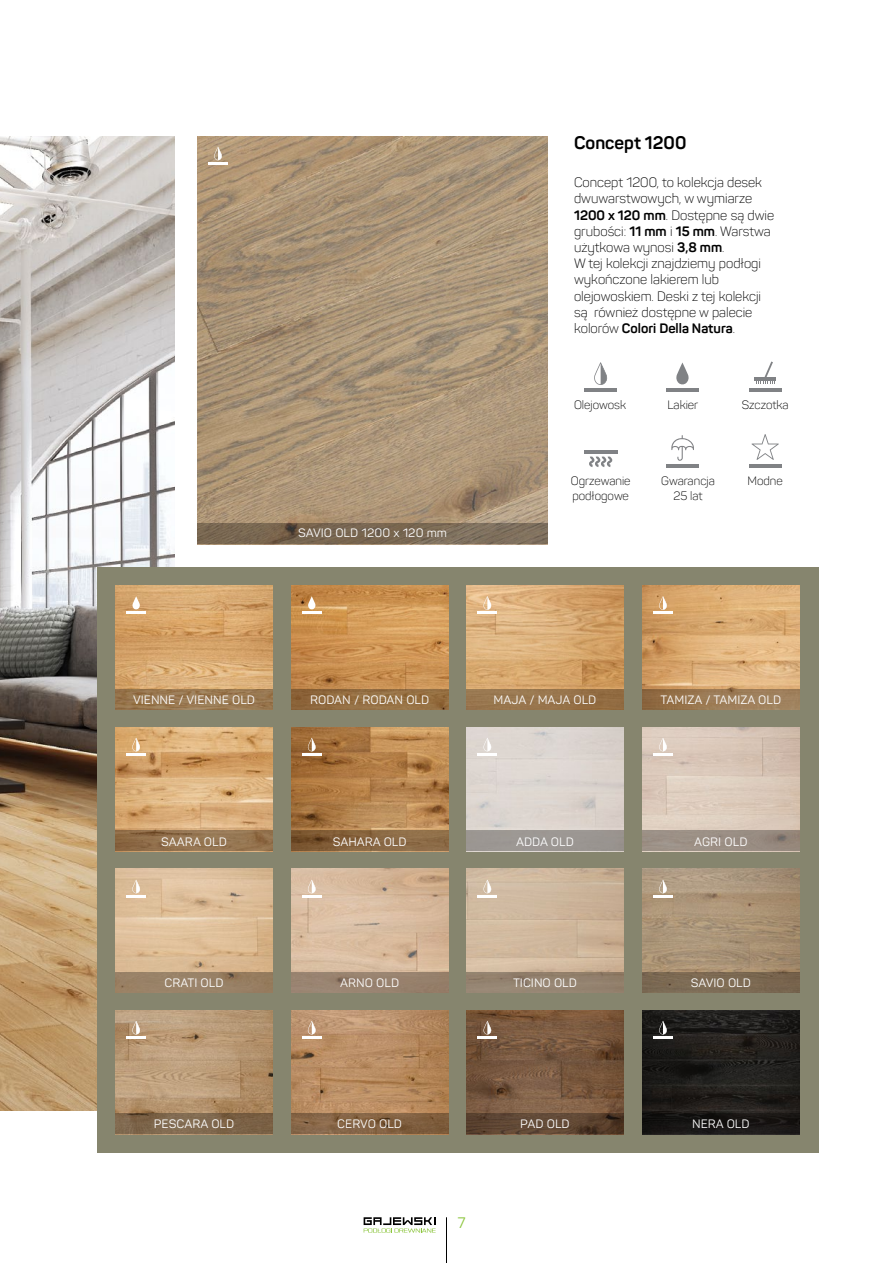
<style>
.page{position:relative;width:893px;height:1263px;background:#fff}
.page>*{position:absolute;margin:0;border:0;box-sizing:border-box;transform-origin:0 0}
.t1{font:700 18px "Panton";color:#000}
.t2{font:15px "Panton";color:#8dc63f}
.t3{font:300 13.5px/16.2px "Panton";color:#000}
.t4{font:12px "Panton";color:#fff}
.t5{font:300 12px/14.4px "Panton";color:#000}
.s1{font-weight:700}
</style>
<div class="page">
<hr style="left:446px;top:1217px;width:1px;height:46px;background:#000">
<svg style="left:364px;top:1217px;width:72px;height:15px"></svg>
<img style="left:0;top:136px;width:174px;height:975px">
<img style="left:197px;top:136px;width:351px;height:387px">
<div style="left:97px;top:567px;width:721px;height:586px;background:#86856e"></div>
<img style="left:116px;top:586px;width:157px;height:103px">
<img style="left:116px;top:727px;width:157px;height:103px">
<img style="left:116px;top:869px;width:157px;height:103px">
<img style="left:291px;top:586px;width:157px;height:103px">
<img style="left:291px;top:727px;width:157px;height:103px">
<img style="left:291px;top:869px;width:157px;height:103px">
<img style="left:116px;top:1010px;width:157px;height:103px">
<img style="left:467px;top:1010px;width:157px;height:103px">
<img style="left:642px;top:1010px;width:157px;height:103px">
<img style="left:291px;top:1010px;width:157px;height:103px">
<img style="left:467px;top:586px;width:157px;height:103px">
<img style="left:467px;top:727px;width:157px;height:103px">
<img style="left:467px;top:869px;width:157px;height:103px">
<img style="left:642px;top:586px;width:157px;height:103px">
<img style="left:642px;top:727px;width:157px;height:103px">
<img style="left:642px;top:869px;width:157px;height:103px">
<svg style="left:116px;top:689px;width:157px;height:20px;background:#987750"></svg>
<svg style="left:116px;top:830px;width:157px;height:21px;background:#91704d"></svg>
<div style="left:116px;top:972px;width:157px;height:21px;background:#998167"></div>
<svg style="left:116px;top:1113px;width:157px;height:21px;background:#7c644a"></svg>
<svg style="left:291px;top:689px;width:157px;height:20px;background:#926b3f"></svg>
<svg style="left:291px;top:830px;width:157px;height:21px;background:#85623d"></svg>
<div style="left:291px;top:972px;width:157px;height:21px;background:#98826e"></div>
<svg style="left:291px;top:1113px;width:157px;height:21px;background:#816041"></svg>
<div style="left:466px;top:689px;width:158px;height:20px;background:linear-gradient(to right,#9c7c55,#926b41)"></div>
<div style="left:466px;top:830px;width:158px;height:21px;background:#9b9692"></div>
<div style="left:466px;top:972px;width:158px;height:21px;background:#94826f"></div>
<svg style="left:466px;top:1113px;width:158px;height:21px;background:#5a4230"></svg>
<div style="left:642px;top:689px;width:157px;height:20px;background:linear-gradient(to right,#906a42,#a58866)"></div>
<div style="left:642px;top:830px;width:157px;height:21px;background:linear-gradient(to right,#a0958b,#93857a)"></div>
<div style="left:642px;top:972px;width:157px;height:21px;background:#7b6952"></div>
<div style="left:642px;top:1113px;width:157px;height:21px;background:#171513"></div>
<hr style="left:584px;top:388px;width:33px;height:4px;background:#808285">
<svg style="left:594px;top:362px;width:14px;height:23px"></svg>
<hr style="left:666px;top:388px;width:33px;height:4px;background:#808285">
<svg style="left:676px;top:362px;width:13px;height:23px"></svg>
<hr style="left:749px;top:388px;width:33px;height:4px;background:#808285">
<hr style="left:754px;top:377px;width:22px;height:3px;background:#808285">
<svg style="left:756px;top:361px;width:19px;height:23px"></svg>
<svg style="left:589px;top:457px;width:23px;height:10px"></svg>
<hr style="left:584px;top:450px;width:33px;height:3px;background:#808285">
<hr style="left:666px;top:464px;width:33px;height:4px;background:#808285">
<svg style="left:671px;top:435px;width:23px;height:26px"></svg>
<hr style="left:749px;top:464px;width:33px;height:4px;background:#808285">
<svg style="left:751px;top:434px;width:28px;height:26px"></svg>
<svg style="left:197px;top:523px;width:351px;height:21px;background:#796853"></svg>
<hr style="left:477px;top:612px;width:20px;height:2px;background:#fff">
<svg style="left:483px;top:596px;width:9px;height:14px"></svg>
<hr style="left:477px;top:753px;width:20px;height:2px;background:#fff">
<svg style="left:483px;top:738px;width:9px;height:13px"></svg>
<hr style="left:477px;top:895px;width:20px;height:2px;background:#fff">
<svg style="left:483px;top:880px;width:9px;height:13px"></svg>
<hr style="left:477px;top:1036px;width:20px;height:2px;background:#fff">
<svg style="left:483px;top:1021px;width:9px;height:13px"></svg>
<hr style="left:653px;top:612px;width:20px;height:2px;background:#fff">
<svg style="left:659px;top:596px;width:8px;height:14px"></svg>
<hr style="left:653px;top:753px;width:20px;height:2px;background:#fff">
<svg style="left:659px;top:738px;width:8px;height:13px"></svg>
<hr style="left:653px;top:895px;width:20px;height:2px;background:#fff">
<svg style="left:659px;top:880px;width:8px;height:13px"></svg>
<hr style="left:653px;top:1036px;width:20px;height:2px;background:#fff">
<svg style="left:659px;top:1021px;width:8px;height:13px"></svg>
<svg style="left:302px;top:738px;width:19px;height:17px"></svg>
<svg style="left:302px;top:880px;width:19px;height:17px"></svg>
<svg style="left:302px;top:1021px;width:19px;height:17px"></svg>
<hr style="left:126px;top:753px;width:20px;height:2px;background:#fff">
<svg style="left:132px;top:738px;width:8px;height:13px"></svg>
<hr style="left:126px;top:895px;width:20px;height:2px;background:#fff">
<svg style="left:132px;top:880px;width:8px;height:13px"></svg>
<hr style="left:126px;top:1036px;width:20px;height:2px;background:#fff">
<svg style="left:132px;top:1021px;width:8px;height:13px"></svg>
<hr style="left:208px;top:162px;width:20px;height:2px;background:#fff">
<svg style="left:214px;top:147px;width:8px;height:13px"></svg>
<hr style="left:126px;top:612px;width:20px;height:2px;background:#fff">
<svg style="left:132px;top:596px;width:8px;height:14px"></svg>
<svg style="left:302px;top:596px;width:19px;height:18px"></svg>
<p class="t4" style="left:298px;top:525px;width:151px">SAVIO OLD 1200 x 120 mm</p>
<h1 class="t1" style="left:574px;top:132px;width:114px">Concept 1200</h1>
<p class="t3" style="left:574px;top:174px;width:202px">Concept 1200, to kolekcja desek dwuwarstwowych, w wymiarze<br><span class="s1">1200 x 120 mm</span>. Dostępne są dwie grubości: <span class="s1">11 mm</span> i <span class="s1">15 mm</span>. Warstwa użytkowa wynosi <span class="s1">3,8 mm</span>.<br>W tej kolekcji znajdziemy podłogi wykończone lakierem lub olejowoskiem. Deski z tej kolekcji są również dostępne w palecie kolorów <span class="s1">Colori Della Natura</span>.</p>
<p class="t5" style="left:574px;top:398px;width:54px">Olejowosk</p>
<p class="t5" style="left:571px;top:474px;width:61px">Ogrzewanie podłogowe</p>
<p class="t5" style="left:667px;top:398px;width:32px">Lakier</p>
<p class="t5" style="left:661px;top:474px;width:55px;text-align:center">Gwarancja<br>25 lat</p>
<p class="t5" style="left:742px;top:398px;width:48px">Szczotka</p>
<p class="t5" style="left:748px;top:474px;width:37px">Modne</p>
<p class="t4" style="left:133px;top:692px;width:123px">VIENNE / VIENNE OLD</p>
<p class="t4" style="left:310px;top:692px;width:121px">RODAN / RODAN OLD</p>
<p class="t4" style="left:494px;top:692px;width:104px">MAJA / MAJA OLD</p>
<p class="t4" style="left:660px;top:692px;width:122px">TAMIZA / TAMIZA OLD</p>
<p class="t4" style="left:161px;top:834px;width:67px">SAARA OLD</p>
<p class="t4" style="left:333px;top:834px;width:75px">SAHARA OLD</p>
<p class="t4" style="left:516px;top:834px;width:59px">ADDA OLD</p>
<p class="t4" style="left:694px;top:834px;width:55px">AGRI OLD</p>
<p class="t4" style="left:164px;top:975px;width:61px">CRATI OLD</p>
<p class="t4" style="left:340px;top:975px;width:61px">ARNO OLD</p>
<p class="t4" style="left:513px;top:975px;width:65px">TICINO OLD</p>
<p class="t4" style="left:691px;top:975px;width:62px">SAVIO OLD</p>
<p class="t4" style="left:154px;top:1116px;width:82px">PESCARA OLD</p>
<p class="t4" style="left:337px;top:1116px;width:66px">CERVO OLD</p>
<p class="t4" style="left:520px;top:1116px;width:51px">PAD OLD</p>
<p class="t4" style="left:692px;top:1116px;width:59px">NERA OLD</p>
<p class="t2" style="left:457px;top:1213px;width:10px">7</p>
</div>
